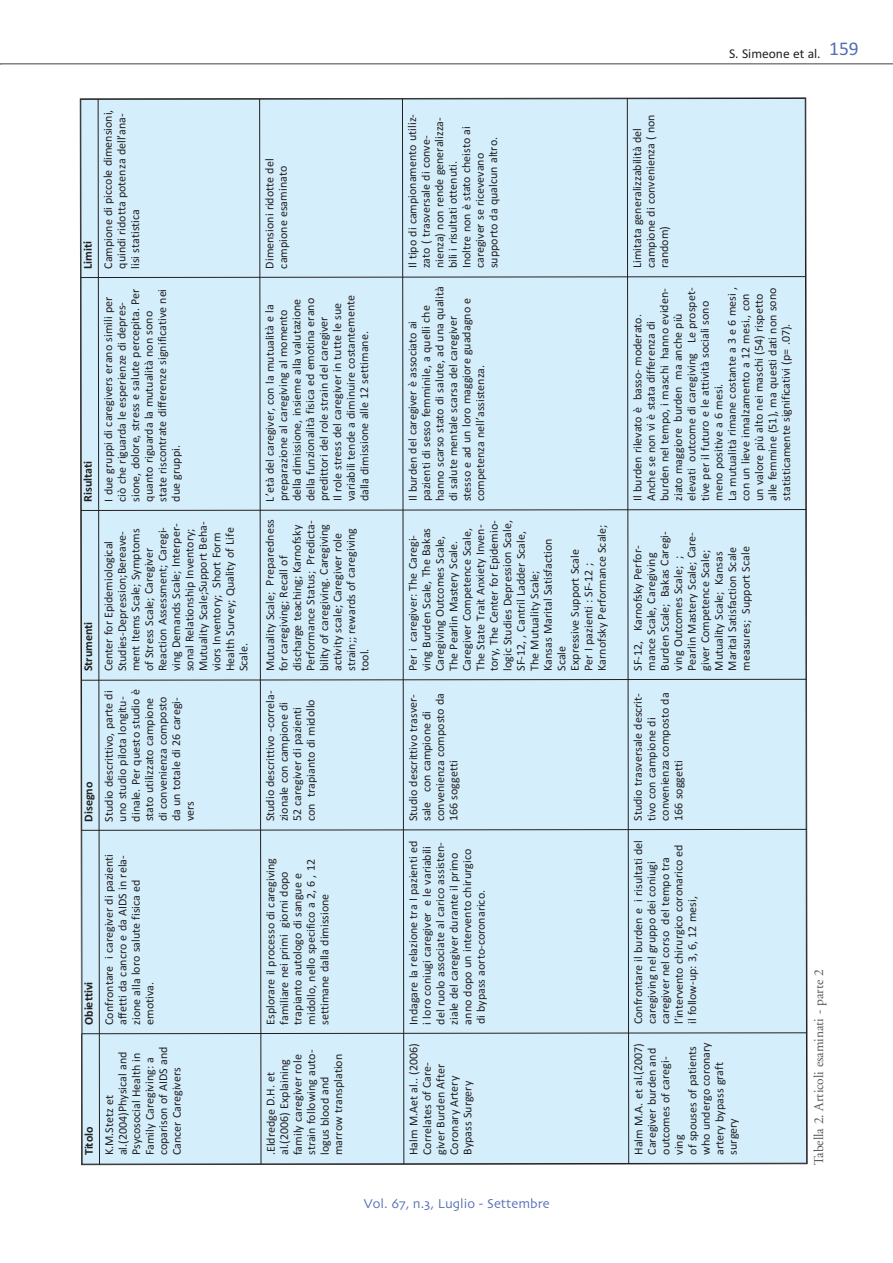
<style>
.page{position:relative;width:893px;height:1263px;background:#fff}
.page>*{position:absolute;margin:0;border:0;box-sizing:border-box;transform-origin:0 0}
.t1{font:13.5px "Adobe Garamond";color:#57585a}
.t2{font:13.5px "Skia";color:#536eb5}
.t3{font:13.5px "Calibri";color:#231f20}
.t4{font:12px/13.5px "Calibri";color:#231f20}
.t5{font:700 12px "Calibri";color:#231f20}
</style>
<div class="page">
<hr style="left:0;top:63px;width:893px;height:2px;background:#808285">
<div style="left:80px;top:98px;width:727px;height:1067px;background:#d4effb"></div>
<p class="t5" style="left:81px;top:269px;width:29px;rotate:-90deg">L mi iti</p>
<p class="t5" style="left:81px;top:502px;width:43px;rotate:-90deg">Risultati</p>
<p class="t5" style="left:81px;top:671px;width:51px;rotate:-90deg">Strumenti</p>
<p class="t5" style="left:81px;top:821px;width:41px;rotate:-90deg">Disegno</p>
<p class="t4" style="left:101px;top:269px;width:161px;rotate:-90deg">Camp oi ne di picco el d mi ens oi ni, qu ni di r di otta potenza dell’ana&shy;lisi statistica</p>
<p class="t4" style="left:101px;top:502px;width:214px;rotate:-90deg">I due gruppi di caregivers erano s mi ili per c òi che r gi uarda el esper ei nze di depres-<br>s oi ne, do ol re, stress e sa ul te percepita. Per quanto r gi uarda al mutualità non sono state riscontrate differenze s gi nificative nei due gruppi.</p>
<p class="t4" style="left:102px;top:671px;width:151px;rotate:-90deg">Center for Ep di em oi ol gical<br>Stud ei s D- epress oi n B; ereave&shy;ment Items Sca el ; Symptoms of Stress Sca el ; Caregiver<br>React oi n Asses ms ent; Caregi&shy;v ni g Demands Sca el ; nI terper&shy;sonal Re al t oi nsh pi nI ventory;<br>Mutuality Sca el ;Support Beha&shy;v oi rs nI ventory; Short Fo mr<br>Health Survey; Quality of Life<br>Sca el .</p>
<p class="t4" style="left:102px;top:821px;width:134px;rotate:-90deg">Stud oi descrittivo, parte di uno stud oi pi ol ta ol ngitu&shy;d ni a el . Per questo stud oi è stato utilizzato camp oi ne di conven ei nza composto da un tota el di 26 caregi&shy;vers</p>
<p class="t5" style="left:81px;top:1025px;width:45px;rotate:-90deg">Ob ei ttivi</p>
<p class="t5" style="left:82px;top:1155px;width:30px;rotate:-90deg">Tito ol</p>
<p class="t4" style="left:102px;top:1025px;width:173px;rotate:-90deg">Confrontare i caregiver di paz ei nti affetti da cancro e da A DI S ni re al - z oi ne al al ol ro sa ul te fisica ed emotiva.</p>
<p class="t4" style="left:102px;top:1155px;width:110px;rotate:-90deg">K M. .Stetz et al.(2004)Physical and<br>Psycosoc ai l Health ni<br>Family Caregiv ni g: a coparison of A DI S and<br>Cancer Caregivers</p>
<p class="t4" style="left:263px;top:269px;width:111px;rotate:-90deg">D mi ens oi ni r di otte del camp oi ne esam ni ato</p>
<p class="t4" style="left:263px;top:501px;width:208px;rotate:-90deg">L’età del caregiver, con al mutualità e al preparaz oi ne al caregiv ni g al momento del al d mi iss oi ne, ni s ei me al al va ul taz oi ne del al funz oi nalità fisica ed emot ni a erano predittori del ro el stra ni del caregiver<br>Il ro el stress del caregiver ni tutte el sue var ai bili tende a d mi ni uire costantemente dal al d mi iss oi ne al el 12 sett mi ane.</p>
<p class="t4" style="left:263px;top:671px;width:154px;rotate:-90deg">Mutuality Sca el ; Preparedness for caregiv ni g; Recall of discharge teach ni g; Karnofsky<br>Perfo mr ance Status; Predicta&shy;bility of caregiv ni g. Caregiv ni g activity sca el ; Caregiver ro el stra ni ;; rewards of caregiv ni g tool.</p>
<p class="t4" style="left:263px;top:821px;width:132px;rotate:-90deg">Stud oi descrittivo -corre al - z oi na el con camp oi ne di<br>52 caregiver di paz ei nti con trap ai nto di m di ol ol</p>
<p class="t4" style="left:264px;top:1025px;width:168px;rotate:-90deg">Esp ol rare il processo di caregiv ni g famil ai re nei pr mi i g oi rni dopo trap ai nto auto ol go di sangue e<br>m di ol ol , nel ol specifico a 2, 6 , 12 sett mi ane dal al d mi iss oi ne</p>
<p class="t4" style="left:264px;top:1155px;width:107px;rotate:-90deg">.E dl redge D H. . et al.(2006) Exp al ni ni g family caregiver ro el stra ni fol ol w ni g auto&shy;ol gus b ol od and marrow transp al t oi n</p>
<p class="t4" style="left:405px;top:268px;width:156px;rotate:-90deg">Il t pi o di camp oi namento utiliz&shy;zato ( trasversa el di conve-<br>n ei nza) non rende generalizza&shy;bili i risultati ottenuti.<br>nI oltre non è stato cheisto ai caregiver se ricevevano supporto da qualcun altro.</p>
<p class="t4" style="left:406px;top:501px;width:216px;rotate:-90deg">Il burden del caregiver è assoc ai to ai<br>paz ei nti di sesso femm ni i el , a quelli che hanno scarso stato di sa ul te, ad una qualità di sa ul te menta el scarsa del caregiver stesso e ad un ol ro magg oi re guadagno e competenza nell’assistenza.</p>
<p class="t4" style="left:406px;top:671px;width:152px;rotate:-90deg">Per i caregiver: The Caregi-<br>v ni g Burden Sca el , The Bakas<br>Caregiv ni g Outcomes Sca el ,<br>The Pearl ni Mastery Sca el .<br>Caregiver Competence Sca el ,<br>The State Trait Anx ei ty nI ven&shy;tory, The Center for Ep di em oi - ol gic Stud ei s Depress oi n Sca el ,<br>SF-12, , Cantril Ladder Sca el ,<br>The Mutuality Sca el ;<br>Kansas Marital Satisfact oi n<br>Sca el<br>Expressive Support Sca el<br>Per I paz ei nti : SF-12 ;<br>Karnofsky Perfo mr ance Sca el ;</p>
<p class="t4" style="left:420px;top:821px;width:130px;text-indent:29px;rotate:-90deg">con camp oi ne di conven ei nza composto da<br>166 soggetti</p>
<p class="t4" style="left:406px;top:821px;width:129px;rotate:-90deg">Stud oi descrittivo trasver&shy;sa el</p>
<p class="t4" style="left:406px;top:1024px;width:185px;rotate:-90deg">nI dagare al re al z oi ne tra I paz ei nti ed i ol ro con ui gi caregiver e el var ai bili del ruo ol assoc ai te al carico assisten&shy;z ai el del caregiver durante il pr mi o anno dopo un ni tervento chirurgico di bypass aorto-coronarico.</p>
<p class="t4" style="left:407px;top:1155px;width:113px;rotate:-90deg">Ha ml M A. et al.. (2006)<br>Corre al tes of Care&shy;giver Burden After<br>Coronary Artery<br>Bypass Surgery</p>
<p class="t2" style="left:364px;top:1196px;width:187px">Vol. 67, n.3, Luglio - Settembre</p>
<p class="t4" style="left:630px;top:268px;width:155px;rotate:-90deg">L mi itata generalizzabilità del camp oi ne di conven ei nza ( non random)</p>
<p class="t3" style="left:729px;top:46px;width:131px">S. Simeone et al. <sup>159</sup></p>
<p class="t4" style="left:631px;top:501px;width:216px;rotate:-90deg">Il burden ri el vato è basso- moderato.<br>Anche se non vi è stata differenza di burden nel tempo, i maschi hanno ev di en&shy;z ai to magg oi re burden ma anche p ùi<br>e el vati outcome di caregiv ni g Le prospet&shy;tive per il futuro e el attività soc ai li sono meno positive a 6 mesi.<br>La mutualità r mi ane costante a 3 e 6 mesi , con un l ei ve ni nalzamento a 12 mesi., con un va ol re p ùi alto nei maschi (54) rispetto al el femm ni e (51), ma questi dati non sono statisticamente s gi nificativi (p= 0. 7).</p>
<p class="t4" style="left:631px;top:671px;width:141px;rotate:-90deg">SF-12, Karnofsky Perfor&shy;mance Sca el , Caregiv ni g<br>Burden Sca el ; Bakas Caregi&shy;v ni g Outcomes Sca el ; ;<br>Pearl ni Mastery Sca el ; Care&shy;giver Competence Sca el ;<br>Mutuality Sca el ; Kansas<br>Marital Satisfact oi n Sca el measures; Support Sca el</p>
<p class="t4" style="left:631px;top:821px;width:130px;rotate:-90deg">Stud oi trasversa el descrit&shy;tivo con camp oi ne di conven ei nza composto da<br>166 soggetti</p>
<p class="t4" style="left:631px;top:1024px;width:186px;rotate:-90deg">Confrontare il burden e i risultati del caregiv ni g nel gruppo dei con ui gi caregiver nel corso del tempo tra<br>l’ ni tervento chirurgico coronarico ed il fol ol w-up: 3, 6, 12 mesi,</p>
<p class="t4" style="left:631px;top:1155px;width:114px;rotate:-90deg">Ha ml M A. . et al.(2007)<br>Caregiver burden and outcomes of caregi-<br>vni g<br>of spouses of pat ei nts who undergo coronary artery bypass graft surgery</p>
<p class="t1" style="left:813px;top:1165px;width:197px;rotate:-90deg">Tabella 2. Articoli esaminati - parte 2</p>
</div>
